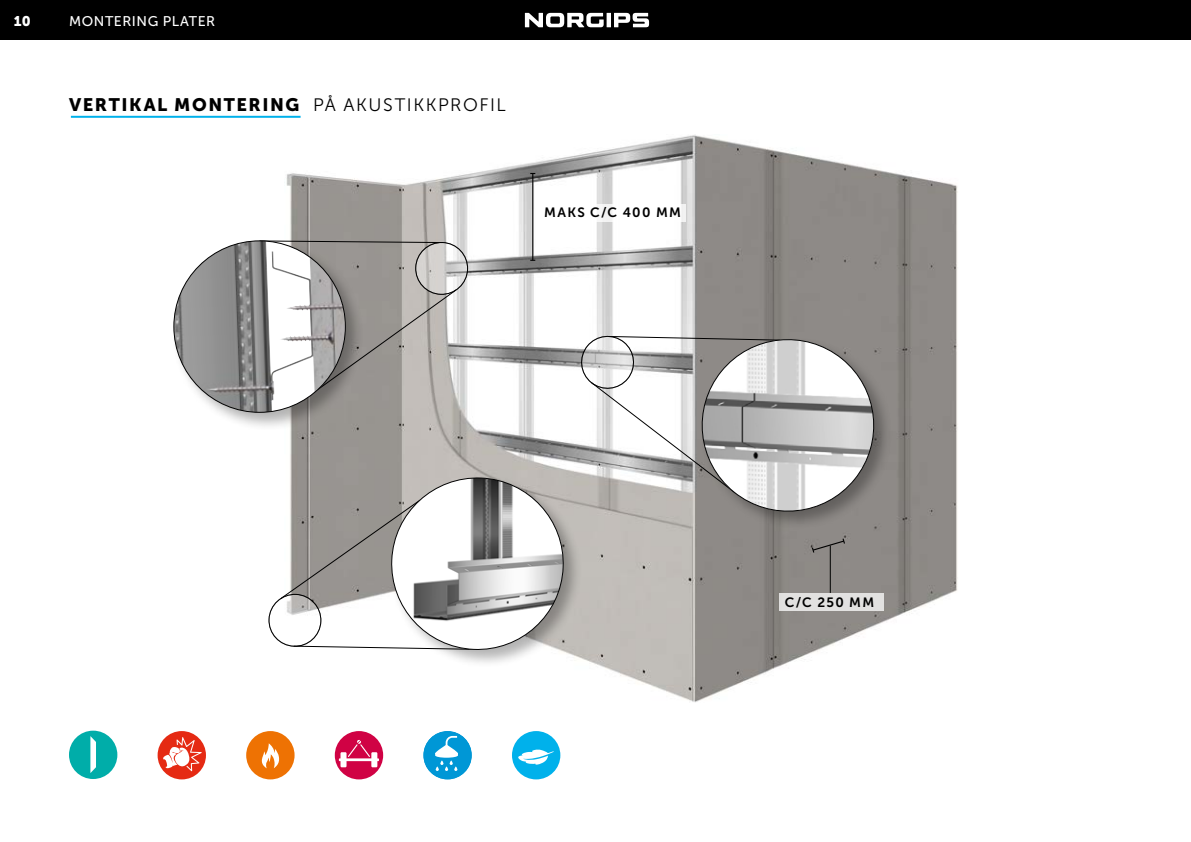
<style>
.page{position:relative;width:1191px;height:842px;background:#fff}
.page>*{position:absolute;margin:0;border:0;box-sizing:border-box;transform-origin:0 0}
.t1{font:18px "Museo Sans 900";letter-spacing:.085em;color:#000}
.t2{font:14px "Museo Sans 500";letter-spacing:.04em;color:#fff}
.t3{font:14px "Museo Sans 900";color:#fff}
.t4{font:13.4px "Museo Sans 700";letter-spacing:.095em;color:#000}
.s1{font-family:"Museo Sans 300"}
</style>
<div class="page">
<div style="left:0;top:0;width:1191px;height:40px;background:#000"></div>
<div style="left:606px;top:13px;width:5px;height:14px;background:#fff"></div>
<svg style="left:614px;top:13px;width:35px;height:14px"></svg>
<svg style="left:525px;top:13px;width:78px;height:14px"></svg>
<img style="left:286px;top:135px;width:672px;height:568px">
<svg style="left:811px;top:537px;width:35px;height:17px"></svg>
<hr style="left:830px;top:546px;width:1px;height:47px;background:#000">
<hr style="left:532px;top:173px;width:1px;height:87px;background:#000">
<div style="left:539px;top:204px;width:147px;height:18px;background:#fff"></div>
<hr style="left:71px;top:116px;width:229px;height:2px;background:#00b1eb">
<div style="left:699px;top:337px;width:194px;height:193px;background:#8e8a87"></div>
<svg style="left:577px;top:328px;width:308px;height:194px"></svg>
<svg style="left:415px;top:242px;width:53px;height:53px;background:#cdcbca"></svg>
<svg style="left:364px;top:240px;width:79px;height:3px"></svg>
<svg style="left:364px;top:289px;width:93px;height:101px;background:#afaba8"></svg>
<div style="left:415px;top:242px;width:53px;height:53px;border:1px solid #000;border-radius:50%"></div>
<div style="left:171px;top:238px;width:193px;height:193px;background:#000;opacity:.3"></div>
<img style="left:174px;top:251px;width:171px;height:161px">
<div style="left:389px;top:475px;width:193px;height:193px;background:#000;opacity:.3"></div>
<svg style="left:268px;top:475px;width:298px;height:176px"></svg>
<div style="left:779px;top:593px;width:104px;height:18px;background:#e2e1e0"></div>
<div style="left:512px;top:731px;width:48px;height:48px;background:#00b1eb;border-radius:50%"></div>
<svg style="left:518px;top:749px;width:36px;height:16px"></svg>
<div style="left:246px;top:731px;width:48px;height:48px;background:#ee7203;border-radius:50%"></div>
<svg style="left:262px;top:743px;width:17px;height:25px"></svg>
<div style="left:158px;top:731px;width:48px;height:48px;background:#e52a13;border-radius:50%"></div>
<svg style="left:163px;top:737px;width:39px;height:34px"></svg>
<div style="left:335px;top:731px;width:48px;height:48px;background:#d00244;border-radius:50%"></div>
<div style="left:340px;top:752px;width:6px;height:15px;background:#fff"></div>
<div style="left:371px;top:752px;width:6px;height:15px;background:#fff"></div>
<hr style="left:339px;top:758px;width:40px;height:3px;background:#fff">
<svg style="left:348px;top:740px;width:22px;height:17px"></svg>
<div style="left:69px;top:731px;width:48px;height:48px;background:#00ada9;border-radius:50%"></div>
<svg style="left:90px;top:736px;width:6px;height:37px"></svg>
<div style="left:423px;top:731px;width:49px;height:48px;background:#0097d6;border-radius:50%"></div>
<svg style="left:435px;top:736px;width:23px;height:35px"></svg>
<p class="t3" style="left:14px;top:13px;width:18px">10</p>
<p class="t2" style="left:69px;top:13px;width:148px">MONTERING PLATER</p>
<p class="t1" style="left:69px;top:95px;width:438px">VERTIKAL MONTERING <span class="s1">PÅ AKUSTIKKPROFIL</span></p>
<p class="t4" style="left:544px;top:205px;width:138px">MAKS C/C 400 MM</p>
<p class="t4" style="left:785px;top:594px;width:91px">C/C 250 MM</p>
</div>
